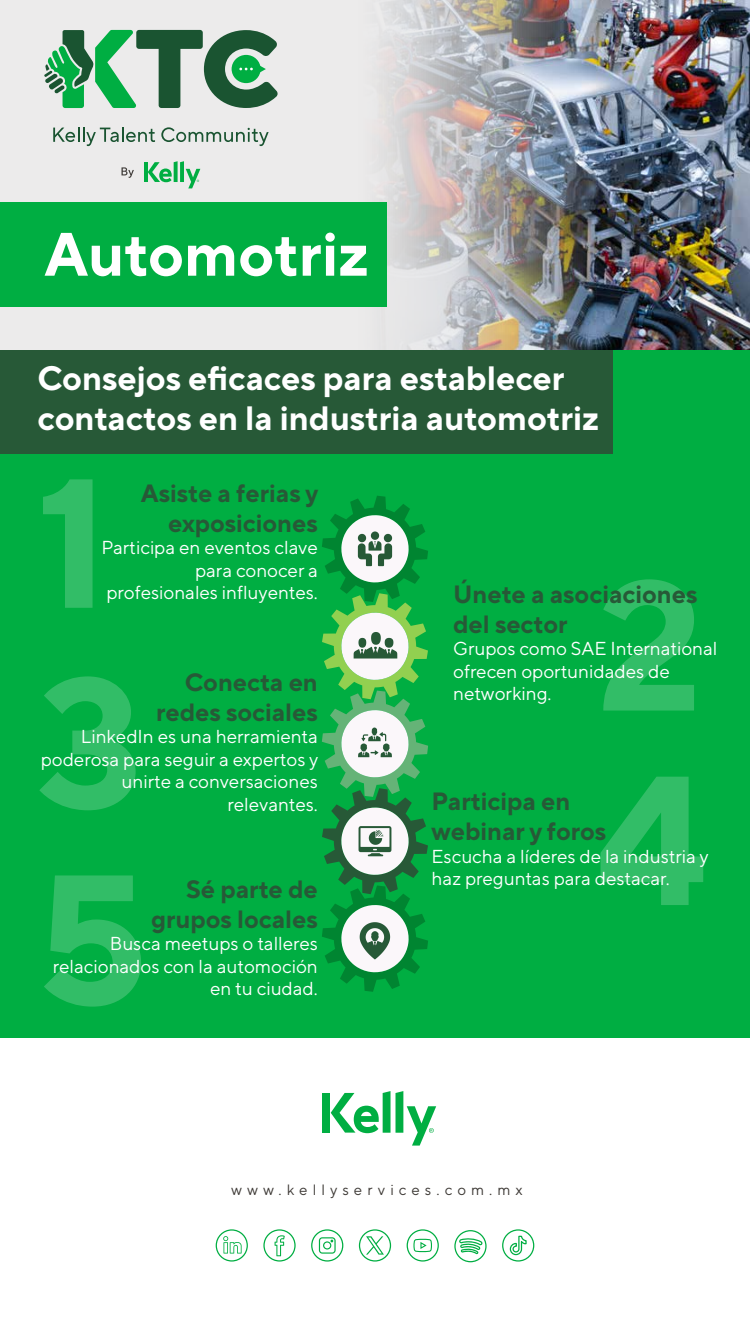
<style>
.page{position:relative;width:750px;height:1320px;background:#fff}
.page>*{position:absolute;margin:0;border:0;box-sizing:border-box;transform-origin:0 0}
.t1{font:700 183.38px/198px "TT Norms Pro";color:#fff}
.t2{font:700 61.12px "TT Norms Pro";color:#fff}
.t3{font:700 33.75px/40.5px "TT Norms Pro";color:#fff}
.t4{font:700 25px/30px "TT Norms Pro";color:#275937;text-align:right}
.t5{font:18.75px/22.5px "TT Norms Pro";color:#fff;text-align:right}
.t6{font:15px "TT Norms Pro";letter-spacing:.34em;color:#3d3935}
.t7{font:13.75px "Myriad Pro";color:#000;scale:1.46 1}
</style>
<div class="page">
<img style="left:596px;top:0;width:154px;height:350px">
<img style="left:0;top:0;width:596px;height:350px">
<div style="left:0;top:350px;width:750px;height:688px;background:#00ae42"></div>
<svg style="left:53px;top:128px;width:102px;height:18px"></svg>
<svg style="left:161px;top:127px;width:108px;height:19px"></svg>
<hr style="left:144px;top:162px;width:4px;height:20px;background:#00ae42">
<svg style="left:148px;top:161px;width:52px;height:27px"></svg>
<svg style="left:122px;top:167px;width:12px;height:11px"></svg>
<svg style="left:44px;top:30px;width:234px;height:78px"></svg>
<div style="left:0;top:350px;width:613px;height:103px;background:#275937"></div>
<div style="left:322px;top:1093px;width:8px;height:39px;background:#00ae42"></div>
<svg style="left:331px;top:1091px;width:105px;height:54px"></svg>
<svg style="left:263px;top:1229px;width:33px;height:32px"></svg>
<svg style="left:311px;top:1229px;width:32px;height:32px"></svg>
<svg style="left:359px;top:1229px;width:32px;height:32px"></svg>
<svg style="left:216px;top:1229px;width:32px;height:32px"></svg>
<svg style="left:407px;top:1229px;width:32px;height:32px"></svg>
<svg style="left:502px;top:1229px;width:32px;height:32px"></svg>
<svg style="left:454px;top:1230px;width:33px;height:32px"></svg>
<div style="left:0;top:203px;width:386px;height:104px;background:#00ae42"></div>
<svg style="left:322px;top:496px;width:106px;height:496px"></svg>
<h2 class="t2" style="left:44px;top:209px;width:326px">Automotriz</h2>
<h3 class="t3" style="left:37px;top:355px;width:563px">Consejos eficaces para establecer contactos en la industria automotriz</h3>
<h1 class="t1" style="left:38px;top:431px;width:112px">1<br>3<br>5</h1>
<h3 class="t4" style="left:141px;top:476px;width:179px">Asiste a ferias y exposiciones</h3>
<p class="t5" style="left:101px;top:535px;width:218px">Participa en eventos clave para conocer a profesionales influyentes.</p>
<h3 class="t4" style="left:156px;top:665px;width:163px">Conecta en redes sociales</h3>
<p class="t5" style="left:41px;top:724px;width:279px">LinkedIn es una herramienta poderosa para seguir a expertos y unirte a conversaciones relevantes.</p>
<h3 class="t4" style="left:151px;top:872px;width:168px">Sé parte de grupos locales</h3>
<p class="t5" style="left:53px;top:931px;width:266px">Busca meetups o talleres relacionados con la automoción en tu ciudad.</p>
<h3 class="t4" style="left:453px;top:577px;width:246px;text-align:left">Únete a asociaciones del sector</h3>
<p class="t5" style="left:453px;top:636px;width:266px;text-align:left">Grupos como SAE International ofrecen oportunidades de networking.</p>
<h1 class="t1" style="left:598px;top:535px;width:110px;line-height:194.5px">2<br>4</h1>
<h3 class="t4" style="left:432px;top:785px;width:176px;text-align:left">Participa en webinar y foros</h3>
<p class="t5" style="left:432px;top:844px;width:279px;text-align:left">Escucha a líderes de la industria y haz preguntas para destacar.</p>
<p class="t6" style="left:231px;top:1179px;width:293px">www.kellyservices.com.mx</p>
<p class="t7" style="left:231px;top:1182px;width:201px">https://www.kellyservices.com.mx/</p>
</div>
